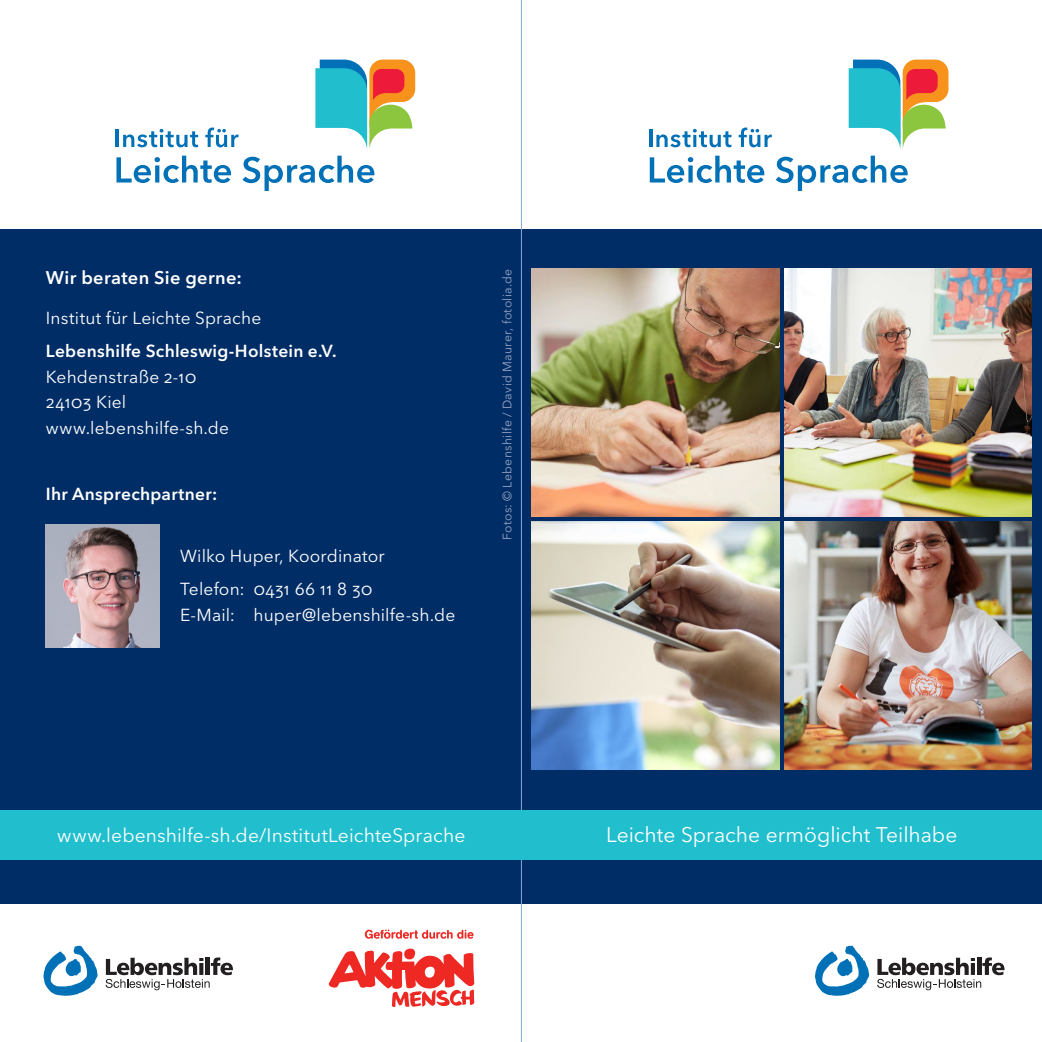
<style>
.page{position:relative;width:1042px;height:1042px;background:#fff}
.page>*{position:absolute;margin:0;border:0;box-sizing:border-box;transform-origin:0 0}
.t1{font:21px "Avenir Next LT Pro";color:#fff}
.t2{font:19.25px "Avenir Next LT Pro";letter-spacing:.005em;color:#fff}
.t3{font:600 18.2px "Avenir Next LT Pro";letter-spacing:.02em;color:#fff}
.t4{font:17.32px/25.6px "Avenir Next LT Pro";letter-spacing:.01em;color:#fff}
.t5{font:600 17.32px "Avenir Next LT Pro";letter-spacing:.015em;color:#fff}
.t6{font:12.25px "Avenir Next LT Pro";letter-spacing:.025em;color:#97a4c4}
</style>
<div class="page">
<div style="left:0;top:229px;width:522px;height:675px;background:#002d66"></div>
<div style="left:522px;top:229px;width:520px;height:675px;background:#002d66"></div>
<hr style="left:521px;top:0;width:1px;height:1042px;background:#87a8d5">
<svg style="left:815px;top:946px;width:54px;height:49px"></svg>
<svg style="left:877px;top:957px;width:127px;height:33px"></svg>
<hr style="left:649px;top:129px;width:3px;height:18px;background:#0070b7">
<svg style="left:656px;top:129px;width:75px;height:18px"></svg>
<svg style="left:738px;top:128px;width:34px;height:19px"></svg>
<svg style="left:650px;top:156px;width:114px;height:27px"></svg>
<svg style="left:776px;top:156px;width:131px;height:35px"></svg>
<svg style="left:848px;top:60px;width:100px;height:90px"></svg>
<img style="left:532px;top:269px;width:247px;height:247px">
<img style="left:784px;top:269px;width:247px;height:247px">
<img style="left:532px;top:522px;width:247px;height:247px">
<img style="left:784px;top:522px;width:247px;height:247px">
<svg style="left:43px;top:946px;width:55px;height:49px"></svg>
<svg style="left:106px;top:957px;width:127px;height:33px"></svg>
<hr style="left:116px;top:129px;width:3px;height:18px;background:#0070b7">
<svg style="left:123px;top:129px;width:75px;height:18px"></svg>
<svg style="left:205px;top:128px;width:33px;height:19px"></svg>
<svg style="left:116px;top:156px;width:115px;height:27px"></svg>
<svg style="left:242px;top:156px;width:132px;height:35px"></svg>
<svg style="left:315px;top:60px;width:100px;height:90px"></svg>
<div style="left:0;top:810px;width:1042px;height:49px;background:#21bece"></div>
<img style="left:46px;top:524px;width:113px;height:123px">
<svg style="left:365px;top:929px;width:108px;height:10px"></svg>
<svg style="left:328px;top:948px;width:146px;height:59px"></svg>
<p class="t3" style="left:46px;top:266px;width:197px">Wir beraten Sie gerne:</p>
<p class="t4" style="left:46px;top:305px;width:217px">Institut für Leichte Sprache</p>
<p class="t5" style="left:46px;top:341px;width:292px">Lebenshilfe Schleswig-Holstein e.V.</p>
<p class="t4" style="left:46px;top:364px;width:185px">Kehdenstraße 2-10<br>24103 Kiel www.lebenshilfe-sh.de</p>
<p class="t5" style="left:46px;top:484px;width:173px">Ihr Ansprechpartner:</p>
<p class="t4" style="left:180px;top:539px;width:206px;line-height:33.2px">Wilko Huper, Koordinator<br>Telefon: 0431 66 11 8 30</p>
<p class="t4" style="left:180px;top:602px;width:277px">E-Mail: huper@lebenshilfe-sh.de</p>
<p class="t6" style="left:500px;top:540px;width:273px;rotate:-90deg">Fotos: © Lebenshilfe / David Maurer, fotolia.de</p>
<p class="t2" style="left:57px;top:824px;width:410px">www.lebenshilfe-sh.de/InstitutLeichteSprache</p>
<p class="t1" style="left:606px;top:822px;width:353px">Leichte Sprache ermöglicht Teilhabe</p>
</div>
